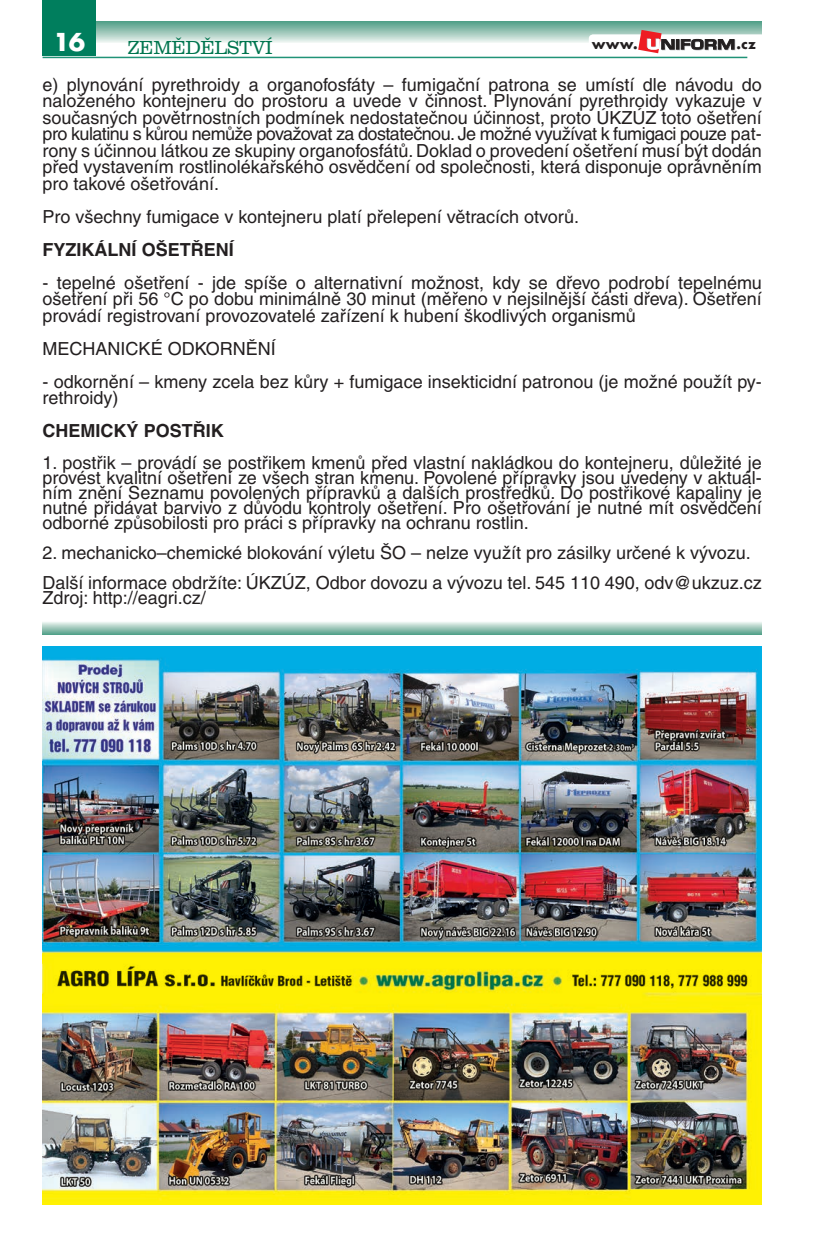
<style>
.page{position:relative;width:830px;height:1234px;background:#fff}
.page>*{position:absolute;margin:0;border:0;box-sizing:border-box;transform-origin:0 0}
.t1{font:700 24px "Futura";color:#fff}
.t2{font:300 19.5px "URW Clarendon TCE";letter-spacing:-.02em;color:#00754f}
.t3{font:18px/16.5px "Helvetica CE";color:#231f20;text-align:justify}
.t4{font:700 18px "Helvetica CE";color:#231f20}
.t5{font:700 13.5px "Futura";color:#231f20}
</style>
<div class="page">
<svg style="left:96px;top:21px;width:665px;height:21px"></svg>
<div style="left:43px;top:0;width:53px;height:55px;background:#007e5d"></div>
<div style="left:588px;top:34px;width:177px;height:26px;background:#fff;border-radius:4px"></div>
<hr style="left:43px;top:57px;width:704px;height:1px;background:#209377">
<svg style="left:638px;top:30px;width:96px;height:23px"></svg>
<img style="left:43px;top:646px;width:718px;height:557px">
<svg style="left:43px;top:622px;width:718px;height:12px"></svg>
<h1 class="t1" style="left:54px;top:25px;width:33px">16</h1>
<p class="t2" style="left:128px;top:36px;width:146px">ZEMĚDĚLSTVÍ</p>
<p class="t5" style="left:591px;top:34px;width:47px">www.</p>
<p class="t5" style="left:736px;top:34px;width:21px">.cz</p>
<p class="t3" style="left:43px;top:76px;width:720px">e) plynování pyrethroidy a organofosfáty – fumigační patrona se umístí dle návodu do naloženého kontejneru do prostoru a uvede v činnost. Plynování pyrethroidy vykazuje v současných povětrnostních podmínek nedostatečnou účinnost, proto ÚKZÚZ toto ošetření pro kulatinu s kůrou nemůže považovat za dostatečnou. Je možné využívat k fumigaci pouze pat&shy;rony s účinnou látkou ze skupiny organofosfátů. Doklad o provedení ošetření musí být dodán před vystavením rostlinolékařského osvědčení od společnosti, která disponuje oprávněním pro takové ošetřování.</p>
<p class="t3" style="left:43px;top:208px;width:538px">Pro všechny fumigace v kontejneru platí přelepení větracích otvorů.</p>
<p class="t4" style="left:43px;top:239px;width:193px">FYZIKÁLNÍ OŠETŘENÍ</p>
<p class="t3" style="left:43px;top:274px;width:720px">- tepelné ošetření - jde spíše o alternativní možnost, kdy se dřevo podrobí tepelnému ošetření při 56 °C po dobu minimálně 30 minut (měřeno v nejsilnější části dřeva). Ošetření provádí registrovaní provozovatelé zařízení k hubení škodlivých organismů</p>
<p class="t3" style="left:43px;top:340px;width:235px">MECHANICKÉ ODKORNĚNÍ</p>
<p class="t3" style="left:43px;top:373px;width:720px">- odkornění – kmeny zcela bez kůry + fumigace insekticidní patronou (je možné použít py&shy;rethroidy)</p>
<p class="t4" style="left:43px;top:420px;width:183px">CHEMICKÝ POSTŘIK</p>
<p class="t3" style="left:43px;top:455px;width:720px;line-height:15px">1. postřik – provádí se postřikem kmenů před vlastní nakládkou do kontejneru, důležité je provést kvalitní ošetření ze všech stran kmenu. Povolené přípravky jsou uvedeny v aktuál&shy;ním znění Seznamu povolených přípravků a dalších prostředků. Do postřikové kapaliny je nutné přidávat barvivo z důvodu kontroly ošetření. Pro ošetřování je nutné mít osvědčení odborné způsobilosti pro práci s přípravky na ochranu rostlin.</p>
<p class="t3" style="left:43px;top:537px;width:720px;line-height:30px">2. mechanicko–chemické blokování výletu ŠO – nelze využít pro zásilky určené k vývozu.<br>Další informace obdržíte: ÚKZÚZ, Odbor dovozu a vývozu tel. 545 110 490, odv@ukzuz.cz</p>
<p class="t3" style="left:43px;top:589px;width:165px">Zdroj: http://eagri.cz/</p>
</div>
